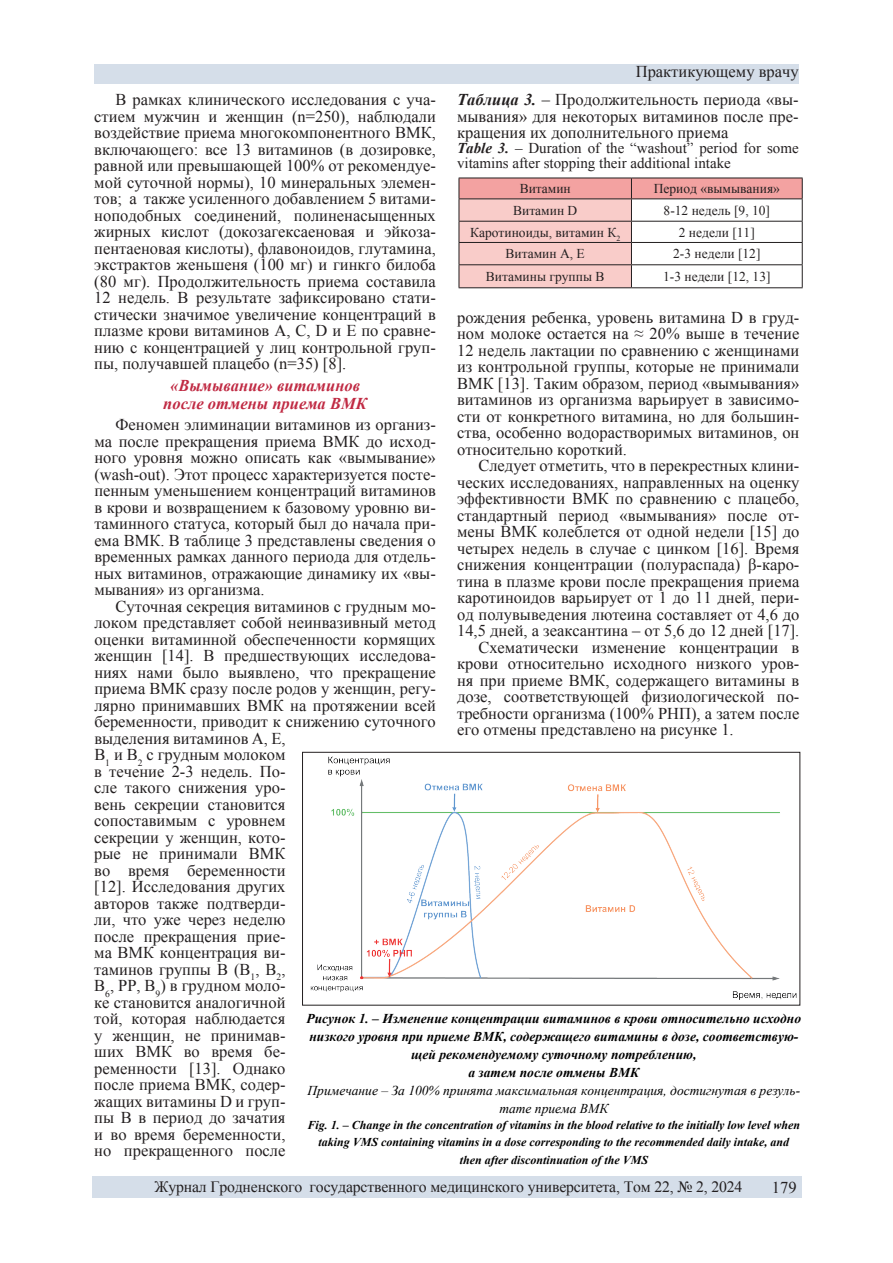
<style>
.page{position:relative;width:893px;height:1263px;background:#fff}
.page>*{position:absolute;margin:0;border:0;box-sizing:border-box;transform-origin:0 0}
.t1{font:16.5px/16.5px "Times New Roman";color:#231f20;text-align:justify}
.t2{font:italic 700 16.5px/18px "Times New Roman";color:#c02a43;text-align:center}
.t3{font:15.75px "Times New Roman";letter-spacing:-.01em;color:#231f20}
.t4{font:15px/15px "Times New Roman";color:#231f20}
.t5{font:italic 700 13.5px/18px "Times New Roman";color:#000001;text-align:center}
.t6{font:13.5px "Times New Roman";color:#231f20}
.t7{font:italic 13.5px/18px "Times New Roman";color:#000001;text-align:center}
.t8{font:italic 700 12px/16.5px "Times New Roman";color:#000001;text-align:center}
.s1{font-weight:700;font-style:italic}
</style>
<div class="page">
<div style="left:94px;top:65px;width:705px;height:19px;background:#d5dee9"></div>
<div style="left:92px;top:1176px;width:709px;height:22px;background:#d5dee9"></div>
<svg style="left:459px;top:178px;width:344px;height:109px"></svg>
<hr style="left:459px;top:287px;width:172px;height:1px;background:#231f20">
<hr style="left:631px;top:287px;width:172px;height:1px;background:#231f20">
<img style="left:310px;top:756px;width:487px;height:244px">
<div style="left:302px;top:752px;width:498px;height:253px;border:1px solid #231f20"></div>
<p class="t1" style="left:636px;top:63px;width:164px">Практикующему врачу</p>
<p class="t1" style="left:457px;top:91px;width:343px"><span class="s1">Таблица 3.</span> – Продолжительность периода «вы&shy;мывания» для некоторых витаминов после пре&shy;кращения их дополнительного приема</p>
<p class="t4" style="left:457px;top:140px;width:343px"><span class="s1">Table 3.</span> – Duration of the “washout” period for some vitamins after stopping their additional intake</p>
<p class="t1" style="left:94px;top:91px;width:343px;text-indent:21px">В рамках клинического исследования с уча&shy;стием мужчин и женщин (n=250), наблюдали воздействие приема многокомпонентного ВМК, включающего: все 13 витаминов (в дозировке, равной или превышающей 100% от рекомендуе&shy;мой суточной нормы), 10 минеральных элемен&shy;тов; а также усиленного добавлением 5 витами&shy;ноподобных соединений, полиненасыщенных жирных кислот (докозагексаеновая и эйкоза&shy;пентаеновая кислоты), флавоноидов, глутамина, экстрактов женьшеня (100 мг) и гинкго билоба (80 мг). Продолжительность приема составила 12 недель. В результате зафиксировано стати&shy;стически значимое увеличение концентраций в плазме крови витаминов А, С, D и Е по сравне&shy;нию с концентрацией у лиц контрольной груп&shy;пы, получавшей плацебо (n=35) [8].</p>
<p class="t2" style="left:163px;top:376px;width:205px">«Вымывание» витаминов после отмены приема ВМК</p>
<p class="t1" style="left:94px;top:416px;width:343px;text-indent:21px">Феномен элиминации витаминов из организ&shy;ма после прекращения приема ВМК до исход&shy;ного уровня можно описать как «вымывание» (wash-out). Этот процесс характеризуется посте&shy;пенным уменьшением концентраций витаминов в крови и возвращением к базовому уровню ви&shy;таминного статуса, который был до начала при&shy;ема ВМК. В таблице 3 представлены сведения о временных рамках данного периода для отдель&shy;ных витаминов, отражающие динамику их «вы&shy;мывания» из организма.</p>
<p class="t1" style="left:94px;top:597px;width:343px;text-align:left;text-indent:21px">Суточная секреция витаминов с грудным мо&shy;локом представляет собой неинвазивный метод оценки витаминной обеспеченности кормящих женщин [14]. В предшествующих исследова&shy;ниях нами было выявлено, что прекращение приема ВМК сразу после родов у женщин, регу&shy;лярно принимавших ВМК на протяжении всей беременности, приводит к снижению суточного выделения витаминов А, Е,<br>В<sub>1</sub> и В<sub>2</sub> с грудным молоком<br>в течение 2-3 недель. По-<br>сле такого снижения уро-<br>вень секреции становится<br>сопоставимым с уровнем<br>секреции у женщин, кото-<br>рые не принимали ВМК<br>во время беременности<br>[12]. Исследования других<br>авторов также подтверди-<br>ли, что уже через неделю<br>после прекращения прие-<br>ма ВМК концентрация ви-<br>таминов группы В (В<sub>1</sub>, В<sub>2</sub>,<br>В<sub>6</sub>, РР, В<sub>9</sub>) в грудном моло-<br>ке становится аналогичной<br>той, которая наблюдается<br>у женщин, не принимав-<br>ших ВМК во время бе-<br>ременности [13]. Однако<br>после приема ВМК, содер-<br>жащих витамины D и груп-<br>пы B в период до зачатия<br>и во время беременности,<br>но прекращенного после</p>
<p class="t6" style="left:520px;top:180px;width:53px">Витамин</p>
<p class="t6" style="left:654px;top:180px;width:128px">Период «вымывания»</p>
<p class="t6" style="left:513px;top:201px;width:66px">Витамин D</p>
<p class="t6" style="left:664px;top:201px;width:108px">8-12 недель [9, 10]</p>
<p class="t6" style="left:470px;top:223px;width:152px">Каротиноиды, витамин К<sub>2</sub></p>
<p class="t6" style="left:679px;top:223px;width:78px">2 недели [11]</p>
<p class="t6" style="left:506px;top:245px;width:81px">Витамин А, Е</p>
<p class="t6" style="left:673px;top:245px;width:89px">2-3 недели [12]</p>
<p class="t6" style="left:486px;top:267px;width:120px">Витамины группы В</p>
<p class="t6" style="left:663px;top:267px;width:109px">1-3 недели [12, 13]</p>
<p class="t1" style="left:457px;top:309px;width:344px">рождения ребенка, уровень витамина D в груд&shy;ном молоке остается на ≈ 20% выше в течение 12 недель лактации по сравнению с женщинами из контрольной группы, которые не принимали ВМК [13]. Таким образом, период «вымывания» витаминов из организма варьирует в зависимо&shy;сти от конкретного витамина, но для большин&shy;ства, особенно водорастворимых витаминов, он относительно короткий.</p>
<p class="t1" style="left:478px;top:457px;width:323px">Следует отметить, что в перекрестных клини-</p>
<p class="t1" style="left:457px;top:474px;width:344px">ческих исследованиях, направленных на оценку</p>
<p class="t1" style="left:457px;top:490px;width:344px">эффективности ВМК по сравнению с плацебо,</p>
<p class="t1" style="left:457px;top:507px;width:344px">стандартный период «вымывания» после от-</p>
<p class="t1" style="left:457px;top:523px;width:344px">мены ВМК колеблется от одной недели [15] до</p>
<p class="t1" style="left:457px;top:540px;width:344px">четырех недель в случае с цинком [16]. Время</p>
<p class="t1" style="left:457px;top:556px;width:344px">снижения концентрации (полураспада) β-каро-</p>
<p class="t1" style="left:457px;top:573px;width:344px">тина в плазме крови после прекращения приема</p>
<p class="t1" style="left:457px;top:589px;width:344px">каротиноидов варьирует от 1 до 11 дней, пери-</p>
<p class="t1" style="left:457px;top:606px;width:344px">од полувыведения лютеина составляет от 4,6 до</p>
<p class="t1" style="left:457px;top:622px;width:344px">14,5 дней, а зеаксантина – от 5,6 до 12 дней [17].</p>
<p class="t1" style="left:478px;top:639px;width:323px">Схематически изменение концентрации в</p>
<p class="t1" style="left:457px;top:655px;width:344px">крови относительно исходного низкого уров-</p>
<p class="t1" style="left:457px;top:672px;width:344px">ня при приеме ВМК, содержащего витамины в</p>
<p class="t1" style="left:457px;top:688px;width:344px">дозе, соответствующей физиологической по-</p>
<p class="t1" style="left:457px;top:705px;width:344px">требности организма (100% РНП), а затем после</p>
<p class="t1" style="left:457px;top:721px;width:278px">его отмены представлено на рисунке 1.</p>
<p class="t5" style="left:306px;top:1009px;width:496px">Рисунок 1. – Изменение концентрации витаминов в крови относительно исходно низкого уровня при приеме ВМК, содержащего витамины в дозе, соответствую&shy;щей рекомендуемому суточному потреблению,<br>а затем после отмены ВМК</p>
<p class="t7" style="left:308px;top:1081px;width:494px">Примечание – За 100% принята максимальная концентрация, достигнутая в резуль&shy;тате приема ВМК</p>
<p class="t8" style="left:307px;top:1117px;width:494px">Fig. 1. – Change in the concentration of vitamins in the blood relative to the initially low level when taking VMS containing vitamins in a dose corresponding to the recommended daily intake, and</p>
<p class="t8" style="left:460px;top:1151px;width:190px">then after discontinuation of the VMS</p>
<p class="t3" style="left:154px;top:1176px;width:589px">Журнал Гродненского государственного медицинского университета, Том 22, № 2, 2024</p>
<p class="t1" style="left:772px;top:1178px;width:26px">179</p>
</div>
